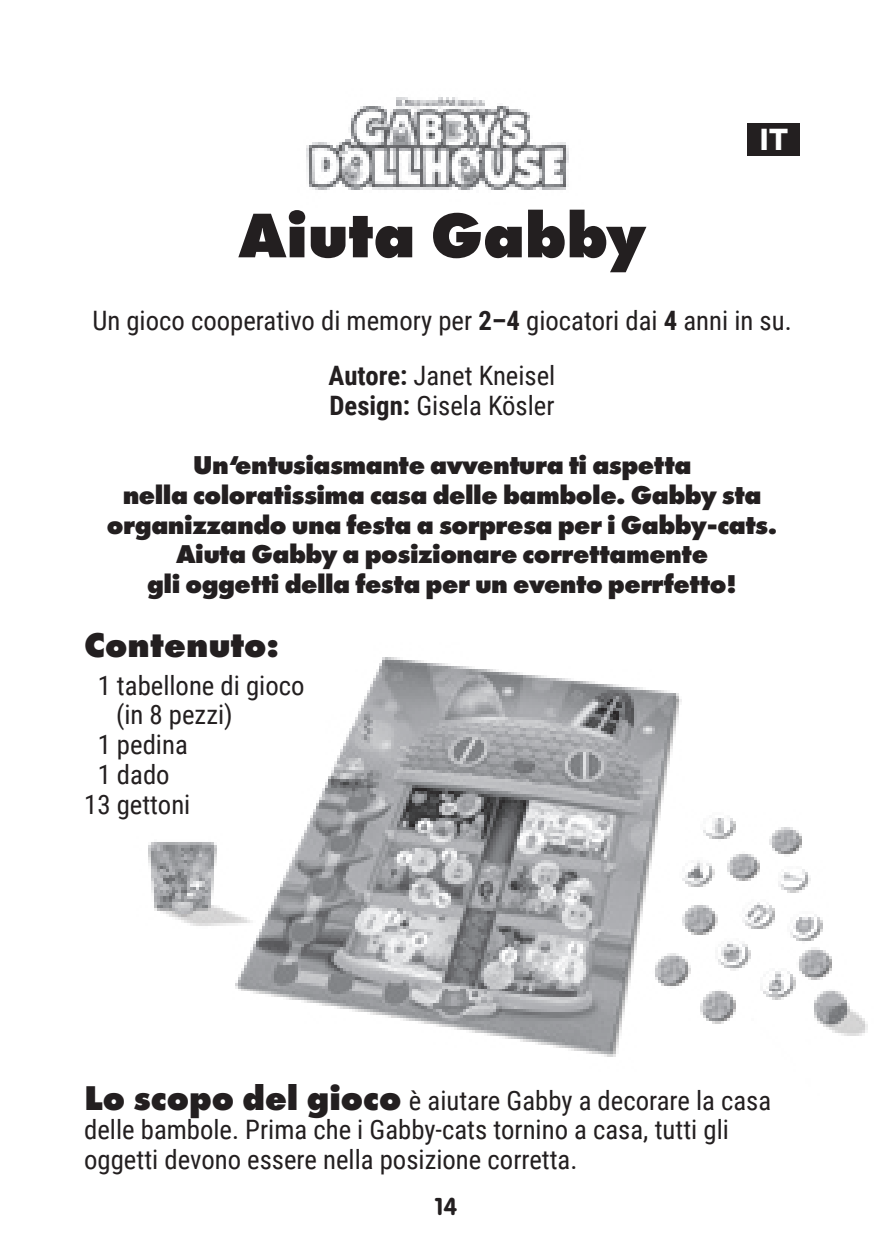
<style>
.page{position:relative;width:893px;height:1259px;background:#fff}
.page>*{position:absolute;margin:0;border:0;box-sizing:border-box;transform-origin:0 0}
.t1{font:800 65.4px "Futura PT";color:#231f20}
.t2{font:800 35.7px "Futura PT";color:#231f20}
.t3{font:29.7px "Museo Sans 900";color:#fff}
.t4{font:26.7px/29.7px "Roboto Condensed";color:#231f20;text-align:center}
.t5{font:800 26.7px/29.7px "Futura PT";letter-spacing:-.02em;color:#231f20;text-align:center}
.t6{font:700 24px "VAG Rounded LT Pro";color:#231f20}
.s1{font-weight:700}
.s2{font-family:"Futura PT";font-weight:800;font-size:35.7px}
</style>
<div class="page">
<div style="left:747px;top:123px;width:53px;height:33px;background:#231f20"></div>
<img style="left:306px;top:97px;width:263px;height:93px">
<img style="left:148px;top:657px;width:720px;height:400px">
<h1 class="t1" style="left:238px;top:194px;width:409px">Aiuta Gabby</h1>
<p class="t3" style="left:759px;top:122px;width:30px">IT</p>
<p class="t4" style="left:92px;top:292px;width:701px;line-height:54.9px">Un gioco cooperativo di memory per <span class="s1">2–4</span> giocatori dai <span class="s1">4</span> anni in su.<br><span class="s1">Autore:</span> Janet Kneisel</p>
<p class="t4" style="left:329px;top:389px;width:227px"><span class="s1">Design:</span> Gisela Kösler</p>
<p class="t5" style="left:107px;top:450px;width:672px">Un‘entusiasmante avventura ti aspetta<br>nella coloratissima casa delle bambole. Gabby sta organizzando una festa a sorpresa per i Gabby-cats.<br>Aiuta Gabby a posizionare correttamente<br>gli oggetti della festa per un evento perrfetto!</p>
<h2 class="t2" style="left:84px;top:622px;width:197px">Contenuto:</h2>
<p class="t4" style="left:98px;top:669px;width:208px">1 tabellone di gioco</p>
<p class="t4" style="left:116px;top:699px;width:118px">(in 8 pezzi)</p>
<p class="t4" style="left:98px;top:729px;width:92px">1 pedina</p>
<p class="t4" style="left:98px;top:758px;width:74px">1 dado</p>
<p class="t4" style="left:84px;top:788px;width:108px">13 gettoni</p>
<p class="t4" style="left:84px;top:1084px;width:689px;text-align:left"><span class="s2">Lo scopo del gioco</span> è aiutare Gabby a decorare la casa delle bambole. Prima che i Gabby-cats tornino a casa, tutti gli oggetti devono essere nella posizione corretta.</p>
<p class="t6" style="left:435px;top:1191px;width:24px">14</p>
</div>
